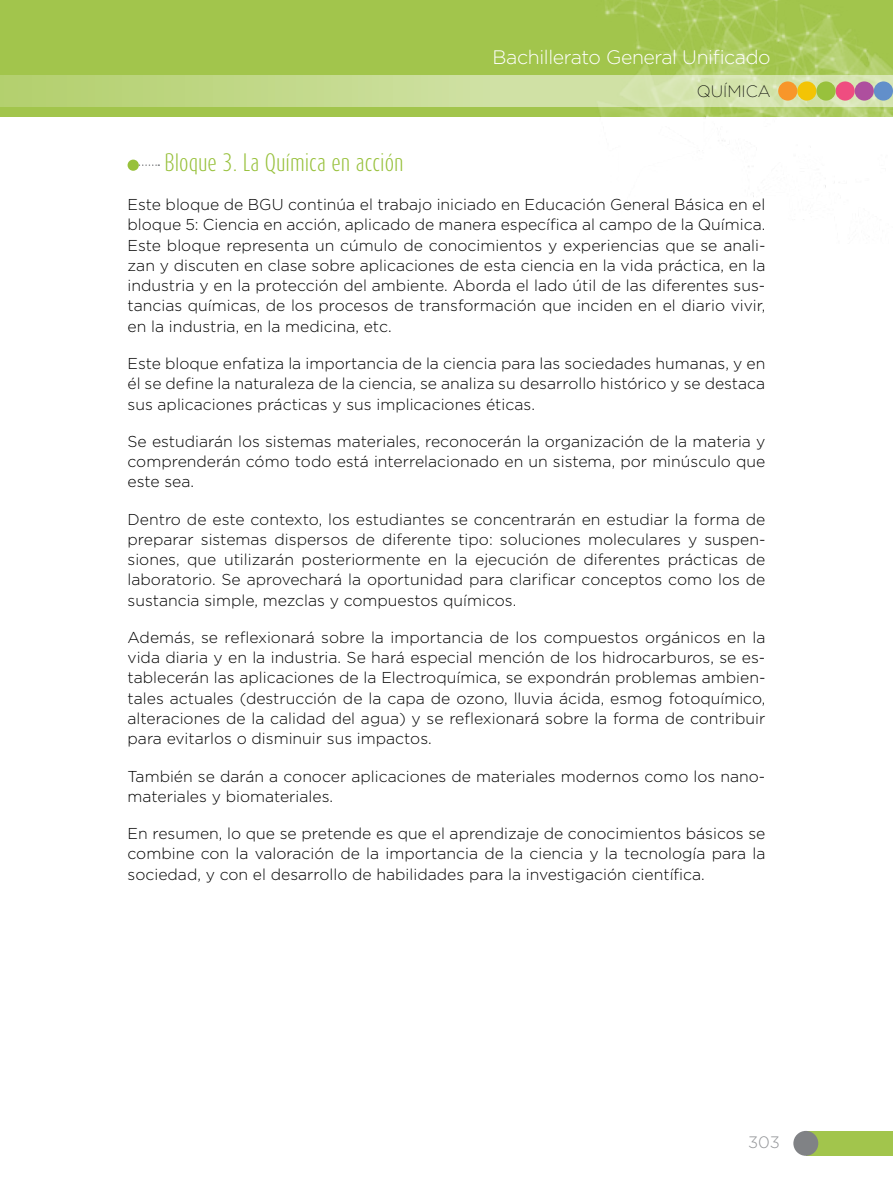
<style>
.page{position:relative;width:893px;height:1191px;background:#fff}
.page>*{position:absolute;margin:0;border:0;box-sizing:border-box;transform-origin:0 0}
.t1{font:300 21px "Dax Compact";color:#98c13c}
.t2{font:300 19.5px "Gotham";letter-spacing:-.02em;color:#fff}
.t3{font:200 16.5px "Gotham";color:#000}
.t4{font:300 16.5px "Gotham";color:#939598}
.t5{font:300 15.75px/20.2px "Gotham";color:#000;text-align:justify}
</style>
<div class="page">
<div style="left:0;top:0;width:893px;height:117px;background:#a2c54c"></div>
<img style="left:598px;top:0;width:295px;height:220px">
<div style="left:0;top:75px;width:893px;height:32px;background:linear-gradient(to right,#b6d172,#dde9be)"></div>
<div style="left:874px;top:81px;width:19px;height:20px;background:#628fca;border-radius:50%"></div>
<div style="left:797px;top:81px;width:19px;height:20px;background:#f3c405;border-radius:50%"></div>
<div style="left:836px;top:81px;width:19px;height:20px;background:#ef4d80;border-radius:50%"></div>
<div style="left:855px;top:81px;width:19px;height:20px;background:#ae4f9e;border-radius:50%"></div>
<div style="left:778px;top:81px;width:19px;height:20px;background:#f8962a;border-radius:50%"></div>
<div style="left:816px;top:81px;width:20px;height:20px;background:#98c13c;border-radius:50%"></div>
<div style="left:806px;top:1130px;width:87px;height:25px;background:#a2c54c"></div>
<div style="left:793px;top:1130px;width:25px;height:25px;background:#808285;border-radius:50%"></div>
<svg style="left:139px;top:164px;width:20px;height:2px"></svg>
<div style="left:128px;top:160px;width:11px;height:11px;background:#98c13c;border-radius:50%"></div>
<p class="t2" style="left:493px;top:45px;width:280px">Bachillerato General Unificado</p>
<p class="t3" style="left:697px;top:81px;width:75px">QUÍMICA</p>
<h1 class="t1" style="left:165px;top:148px;width:241px">Bloque 3. La Química en acción</h1>
<p class="t5" style="left:128px;top:194px;width:639px">Este bloque de BGU continúa el trabajo iniciado en Educación General Básica en el bloque 5: Ciencia en acción, aplicado de manera específica al campo de la Química.<br>Este bloque representa un cúmulo de conocimientos y experiencias que se anali&shy;zan y discuten en clase sobre aplicaciones de esta ciencia en la vida práctica, en la industria y en la protección del ambiente. Aborda el lado útil de las diferentes sus&shy;tancias químicas, de los procesos de transformación que inciden en el diario vivir, en la industria, en la medicina, etc.</p>
<p class="t5" style="left:128px;top:353px;width:639px">Este bloque enfatiza la importancia de la ciencia para las sociedades humanas, y en él se define la naturaleza de la ciencia, se analiza su desarrollo histórico y se destaca sus aplicaciones prácticas y sus implicaciones éticas.</p>
<p class="t5" style="left:128px;top:431px;width:639px">Se estudiarán los sistemas materiales, reconocerán la organización de la materia y comprenderán cómo todo está interrelacionado en un sistema, por minúsculo que este sea.</p>
<p class="t5" style="left:128px;top:508px;width:639px">Dentro de este contexto, los estudiantes se concentrarán en estudiar la forma de preparar sistemas dispersos de diferente tipo: soluciones moleculares y suspen&shy;siones, que utilizarán posteriormente en la ejecución de diferentes prácticas de laboratorio. Se aprovechará la oportunidad para clarificar conceptos como los de sustancia simple, mezclas y compuestos químicos.</p>
<p class="t5" style="left:128px;top:627px;width:639px">Además, se reflexionará sobre la importancia de los compuestos orgánicos en la vida diaria y en la industria. Se hará especial mención de los hidrocarburos, se es&shy;tablecerán las aplicaciones de la Electroquímica, se expondrán problemas ambien&shy;tales actuales (destrucción de la capa de ozono, lluvia ácida, esmog fotoquímico, alteraciones de la calidad del agua) y se reflexionará sobre la forma de contribuir para evitarlos o disminuir sus impactos.</p>
<p class="t5" style="left:128px;top:765px;width:639px">También se darán a conocer aplicaciones de materiales modernos como los nano&shy;materiales y biomateriales.</p>
<p class="t5" style="left:128px;top:823px;width:639px">En resumen, lo que se pretende es que el aprendizaje de conocimientos básicos se combine con la valoración de la importancia de la ciencia y la tecnología para la sociedad, y con el desarrollo de habilidades para la investigación científica.</p>
<p class="t4" style="left:748px;top:1132px;width:33px">303</p>
</div>
